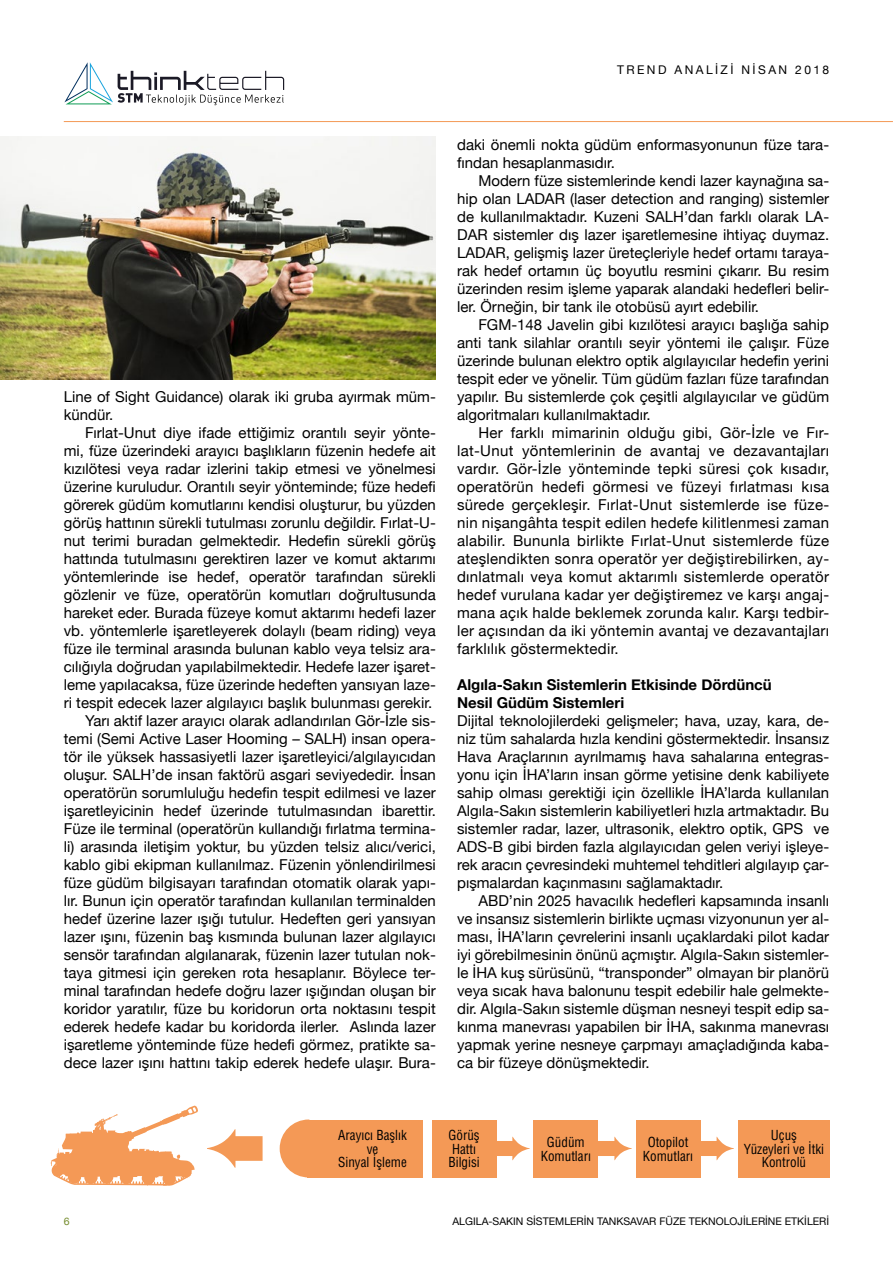
<style>
.page{position:relative;width:893px;height:1263px;background:#fff}
.page>*{position:absolute;margin:0;border:0;box-sizing:border-box;transform-origin:0 0}
.t1{font:15px/18px "Helvetica Neue";color:#000;text-align:justify}
.t2{font:700 15px/18px "Helvetica Neue";color:#000}
.t3{font:13.5px/13.5px "Helvetica LT Std Condensed";color:#000;text-align:center}
.t4{font:12px "Helvetica Neue";letter-spacing:.2em;color:#000}
.t5{font:10.5px "Helvetica Neue";color:#000}
.t6{font:10.5px "Helvetica Neue";color:#768d2e}
</style>
<div class="page">
<hr style="left:64px;top:121px;width:829px;height:1px;background:#f49956">
<svg style="left:64px;top:62px;width:220px;height:43px"></svg>
<img style="left:0;top:136px;width:436px;height:243px">
<svg style="left:51px;top:1105px;width:147px;height:81px"></svg>
<svg style="left:207px;top:1129px;width:56px;height:39px"></svg>
<svg style="left:497px;top:1137px;width:33px;height:23px"></svg>
<div style="left:433px;top:1119px;width:64px;height:58px;background:#f49956"></div>
<div style="left:534px;top:1119px;width:64px;height:58px;background:#f49956"></div>
<svg style="left:598px;top:1137px;width:34px;height:23px"></svg>
<div style="left:636px;top:1119px;width:64px;height:58px;background:#f49956"></div>
<svg style="left:700px;top:1137px;width:34px;height:23px"></svg>
<div style="left:738px;top:1119px;width:91px;height:58px;background:#f49956"></div>
<div style="left:307px;top:1119px;width:116px;height:58px;background:#f49956"></div>
<svg style="left:280px;top:1119px;width:29px;height:58px"></svg>
<p class="t4" style="left:617px;top:61px;width:213px">TREND ANALİZİ NİSAN 2018</p>
<p class="t1" style="left:64px;top:388px;width:374px">Line of Sight Guidance) olarak iki gruba ayırmak müm&shy;kündür.</p>
<p class="t1" style="left:64px;top:424px;width:374px;text-align:right">Fırlat-Unut diye ifade ettiğimiz orantılı seyir yönte&shy;mi, füze üzerindeki arayıcı başlıkların füzenin hedefe ait kızılötesi veya radar izlerini takip etmesi ve yönelmesi üzerine kuruludur. Orantılı seyir yönteminde; füze hedefi görerek güdüm komutlarını kendisi oluşturur, bu yüzden görüş hattının sürekli tutulması zorunlu değildir. Fırlat-U&shy;nut terimi buradan gelmektedir. Hedefin sürekli görüş hattında tutulmasını gerektiren lazer ve komut aktarımı yöntemlerinde ise hedef, operatör tarafından sürekli gözlenir ve füze, operatörün komutları doğrultusunda hareket eder. Burada füzeye komut aktarımı hedefi lazer vb. yöntemlerle işaretleyerek dolaylı (beam riding) veya füze ile terminal arasında bulunan kablo veya telsiz ara&shy;cılığıyla doğrudan yapılabilmektedir. Hedefe lazer işaret&shy;leme yapılacaksa, füze üzerinde hedeften yansıyan laze&shy;ri tespit edecek lazer algılayıcı başlık bulunması gerekir.<br>Yarı aktif lazer arayıcı olarak adlandırılan Gör-İzle sis&shy;temi (Semi Active Laser Hooming – SALH) insan opera&shy;tör ile yüksek hassasiyetli lazer işaretleyici/algılayıcıdan oluşur. SALH’de insan faktörü asgari seviyededir. İnsan operatörün sorumluluğu hedefin tespit edilmesi ve lazer işaretleyicinin hedef üzerinde tutulmasından ibarettir.<br>Füze ile terminal (operatörün kullandığı fırlatma termina&shy;li) arasında iletişim yoktur, bu yüzden telsiz alıcı/verici, kablo gibi ekipman kullanılmaz. Füzenin yönlendirilmesi füze güdüm bilgisayarı tarafından otomatik olarak yapı&shy;lır. Bunun için operatör tarafından kullanılan terminalden hedef üzerine lazer ışığı tutulur. Hedeften geri yansıyan lazer ışını, füzenin baş kısmında bulunan lazer algılayıcı sensör tarafından algılanarak, füzenin lazer tutulan nok&shy;taya gitmesi için gereken rota hesaplanır. Böylece ter&shy;minal tarafından hedefe doğru lazer ışığından oluşan bir koridor yaratılır, füze bu koridorun orta noktasını tespit ederek hedefe kadar bu koridorda ilerler. Aslında lazer işaretleme yönteminde füze hedefi görmez, pratikte sa&shy;dece lazer ışını hattını takip ederek hedefe ulaşır. Bura-</p>
<p class="t1" style="left:457px;top:137px;width:374px">daki önemli nokta güdüm enformasyonunun füze tara&shy;fından hesaplanmasıdır.</p>
<p class="t1" style="left:457px;top:173px;width:374px;text-indent:21px">Modern füze sistemlerinde kendi lazer kaynağına sa&shy;hip olan LADAR (laser detection and ranging) sistemler de kullanılmaktadır. Kuzeni SALH’dan farklı olarak LA-DAR sistemler dış lazer işaretlemesine ihtiyaç duymaz.<br>LADAR, gelişmiş lazer üreteçleriyle hedef ortamı taraya&shy;rak hedef ortamın üç boyutlu resmini çıkarır. Bu resim üzerinden resim işleme yaparak alandaki hedefleri belir&shy;ler. Örneğin, bir tank ile otobüsü ayırt edebilir.</p>
<p class="t1" style="left:457px;top:317px;width:374px;text-indent:21px">FGM-148 Javelin gibi kızılötesi arayıcı başlığa sahip anti tank silahlar orantılı seyir yöntemi ile çalışır. Füze üzerinde bulunan elektro optik algılayıcılar hedefin yerini tespit eder ve yönelir. Tüm güdüm fazları füze tarafından yapılır. Bu sistemlerde çok çeşitli algılayıcılar ve güdüm algoritmaları kullanılmaktadır.</p>
<p class="t1" style="left:457px;top:425px;width:374px;text-indent:21px">Her farklı mimarinin olduğu gibi, Gör-İzle ve Fır&shy;lat-Unut yöntemlerinin de avantaj ve dezavantajları vardır. Gör-İzle yönteminde tepki süresi çok kısadır, operatörün hedefi görmesi ve füzeyi fırlatması kısa sürede gerçekleşir. Fırlat-Unut sistemlerde ise füze&shy;nin nişangâhta tespit edilen hedefe kilitlenmesi zaman alabilir. Bununla birlikte Fırlat-Unut sistemlerde füze ateşlendikten sonra operatör yer değiştirebilirken, ay&shy;dınlatmalı veya komut aktarımlı sistemlerde operatör hedef vurulana kadar yer değiştiremez ve karşı angaj&shy;mana açık halde beklemek zorunda kalır. Karşı tedbir&shy;ler açısından da iki yöntemin avantaj ve dezavantajları farklılık göstermektedir.</p>
<p class="t2" style="left:457px;top:676px;width:316px">Algıla-Sakın Sistemlerin Etkisinde Dördüncü<br>Nesil Güdüm Sistemleri</p>
<p class="t1" style="left:457px;top:713px;width:374px">Dijital teknolojilerdeki gelişmeler; hava, uzay, kara, de&shy;niz tüm sahalarda hızla kendini göstermektedir. İnsansız Hava Araçlarının ayrılmamış hava sahalarına entegras&shy;yonu için İHA’ların insan görme yetisine denk kabiliyete sahip olması gerektiği için özellikle İHA’larda kullanılan Algıla-Sakın sistemlerin kabiliyetleri hızla artmaktadır. Bu sistemler radar, lazer, ultrasonik, elektro optik, GPS ve ADS-B gibi birden fazla algılayıcıdan gelen veriyi işleye&shy;rek aracın çevresindeki muhtemel tehditleri algılayıp çar&shy;pışmalardan kaçınmasını sağlamaktadır.</p>
<p class="t1" style="left:457px;top:893px;width:374px;text-indent:21px">ABD’nin 2025 havacılık hedefleri kapsamında insanlı ve insansız sistemlerin birlikte uçması vizyonunun yer al&shy;ması, İHA’ların çevrelerini insanlı uçaklardaki pilot kadar iyi görebilmesinin önünü açmıştır. Algıla-Sakın sistemler&shy;le İHA kuş sürüsünü, “transponder” olmayan bir planörü veya sıcak hava balonunu tespit edebilir hale gelmekte&shy;dir. Algıla-Sakın sistemle düşman nesneyi tespit edip sa&shy;kınma manevrası yapabilen bir İHA, sakınma manevrası yapmak yerine nesneye çarpmayı amaçladığında kaba&shy;ca bir füzeye dönüşmektedir.</p>
<p class="t3" style="left:338px;top:1128px;width:70px">Arayıcı Başlık ve<br>Sinyal İşleme</p>
<p class="t3" style="left:448px;top:1129px;width:33px;text-align:left">Görüş<br>Hattı<br>Bilgisi</p>
<p class="t3" style="left:541px;top:1135px;width:52px">Güdüm<br>Komutları</p>
<p class="t3" style="left:643px;top:1135px;width:52px">Otopilot<br>Komutları</p>
<p class="t3" style="left:744px;top:1129px;width:82px">Uçuş<br>Yüzeyleri ve İtki<br>Kontrolü</p>
<p class="t6" style="left:64px;top:1214px;width:7px">6</p>
<p class="t5" style="left:452px;top:1214px;width:378px">ALGILA-SAKIN SİSTEMLERİN TANKSAVAR FÜZE TEKNOLOJİLERİNE ETKİLERİ</p>
</div>
